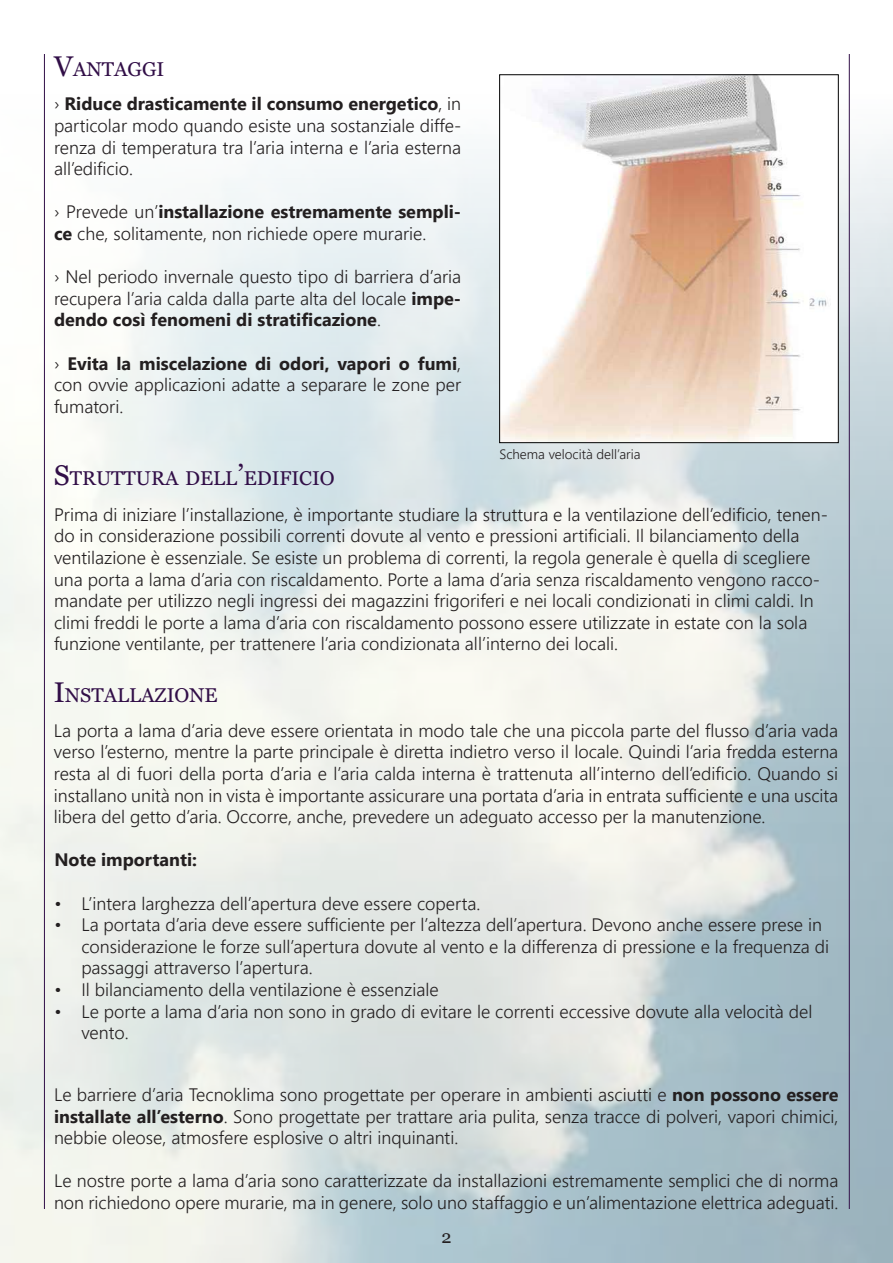
<style>
.page{position:relative;width:893px;height:1263px;background:#fff}
.page>*{position:absolute;margin:0;border:0;box-sizing:border-box;transform-origin:0 0}
.t1{font:19.95px "Vani";color:#310e47}
.t2{font:300 18px/21.6px "Nirmala UI";color:#231f20;text-align:justify}
.t3{font:700 18px "Nirmala UI";color:#231f20}
.t4{font:18px "Vani";color:#231f20}
.t5{font:300 13.5px "Nirmala UI";color:#231f20}
.s1{font-size:28.5px}
.s2{font-weight:700}
</style>
<div class="page">
<img style="left:0;top:54px;width:892px;height:1209px">
<hr style="left:44px;top:54px;width:1px;height:1155px;background:#310e47">
<hr style="left:849px;top:54px;width:1px;height:1155px;background:#310e47">
<img style="left:501px;top:77px;width:335px;height:364px">
<div style="left:499px;top:75px;width:339px;height:368px;border:1px solid #000"></div>
<p class="t1" style="left:54px;top:57px;width:112px"><span class="s1">V</span>ANTAGGI</p>
<p class="t2" style="left:54px;top:92px;width:409px">› <span class="s2">Riduce drasticamente il consumo energetico</span>, in particolar modo quando esiste una sostanziale diffe&shy;renza di temperatura tra l’aria interna e l’aria esterna all’edificio.</p>
<p class="t2" style="left:54px;top:200px;width:409px">› Prevede un’<span class="s2">installazione estremamente sempli&shy;ce</span> che, solitamente, non richiede opere murarie.</p>
<p class="t2" style="left:54px;top:265px;width:409px">› Nel periodo invernale questo tipo di barriera d’aria recupera l’aria calda dalla parte alta del locale <span class="s2">impe&shy;dendo così fenomeni di stratificazione</span>.</p>
<p class="t2" style="left:54px;top:351px;width:409px">› <span class="s2">Evita la miscelazione di odori, vapori o fumi</span>, con ovvie applicazioni adatte a separare le zone per fumatori.</p>
<p class="t1" style="left:54px;top:467px;width:282px"><span class="s1">S</span>TRUTTURA DELL<span class="s1">’</span>EDIFICIO</p>
<p class="t5" style="left:499px;top:443px;width:143px">Schema velocità dell’aria</p>
<p class="t2" style="left:54px;top:503px;width:775px;text-align:left">Prima di iniziare l’installazione, è importante studiare la struttura e la ventilazione dell’edificio, tenen&shy;do in considerazione possibili correnti dovute al vento e pressioni artificiali. Il bilanciamento della ventilazione è essenziale. Se esiste un problema di correnti, la regola generale è quella di scegliere una porta a lama d’aria con riscaldamento. Porte a lama d’aria senza riscaldamento vengono racco&shy;mandate per utilizzo negli ingressi dei magazzini frigoriferi e nei locali condizionati in climi caldi. In climi freddi le porte a lama d’aria con riscaldamento possono essere utilizzate in estate con la sola funzione ventilante, per trattenere l’aria condizionata all’interno dei locali.</p>
<p class="t1" style="left:54px;top:683px;width:165px"><span class="s1">I</span>NSTALLAZIONE</p>
<p class="t2" style="left:54px;top:719px;width:786px">La porta a lama d’aria deve essere orientata in modo tale che una piccola parte del flusso d’aria vada verso l’esterno, mentre la parte principale è diretta indietro verso il locale. Quindi l’aria fredda esterna resta al di fuori della porta d’aria e l’aria calda interna è trattenuta all’interno dell’edificio. Quando si installano unità non in vista è importante assicurare una portata d’aria in entrata sufficiente e una uscita libera del getto d’aria. Occorre, anche, prevedere un adeguato accesso per la manutenzione.</p>
<p class="t3" style="left:54px;top:846px;width:144px">Note importanti:</p>
<p class="t2" style="left:54px;top:891px;width:427px">• L’intera larghezza dell’apertura deve essere coperta.</p>
<p class="t2" style="left:81px;top:913px;width:749px;text-align:left;text-indent:-27px">• La portata d’aria deve essere sufficiente per l’altezza dell’apertura. Devono anche essere prese in considerazione le forze sull’apertura dovute al vento e la differenza di pressione e la frequenza di passaggi attraverso l’apertura.</p>
<p class="t2" style="left:54px;top:978px;width:386px">• Il bilanciamento della ventilazione è essenziale</p>
<p class="t2" style="left:81px;top:999px;width:733px;text-indent:-27px">• Le porte a lama d’aria non sono in grado di evitare le correnti eccessive dovute alla velocità del vento.</p>
<p class="t2" style="left:54px;top:1083px;width:786px">Le barriere d’aria Tecnoklima sono progettate per operare in ambienti asciutti e <span class="s2">non possono essere installate all’esterno</span>. Sono progettate per trattare aria pulita, senza tracce di polveri, vapori chimici, nebbie oleose, atmosfere esplosive o altri inquinanti.</p>
<p class="t2" style="left:54px;top:1169px;width:786px">Le nostre porte a lama d’aria sono caratterizzate da installazioni estremamente semplici che di norma non richiedono opere murarie, ma in genere, solo uno staffaggio e un’alimentazione elettrica adeguati.</p>
<p class="t4" style="left:441px;top:1226px;width:12px">2</p>
</div>
